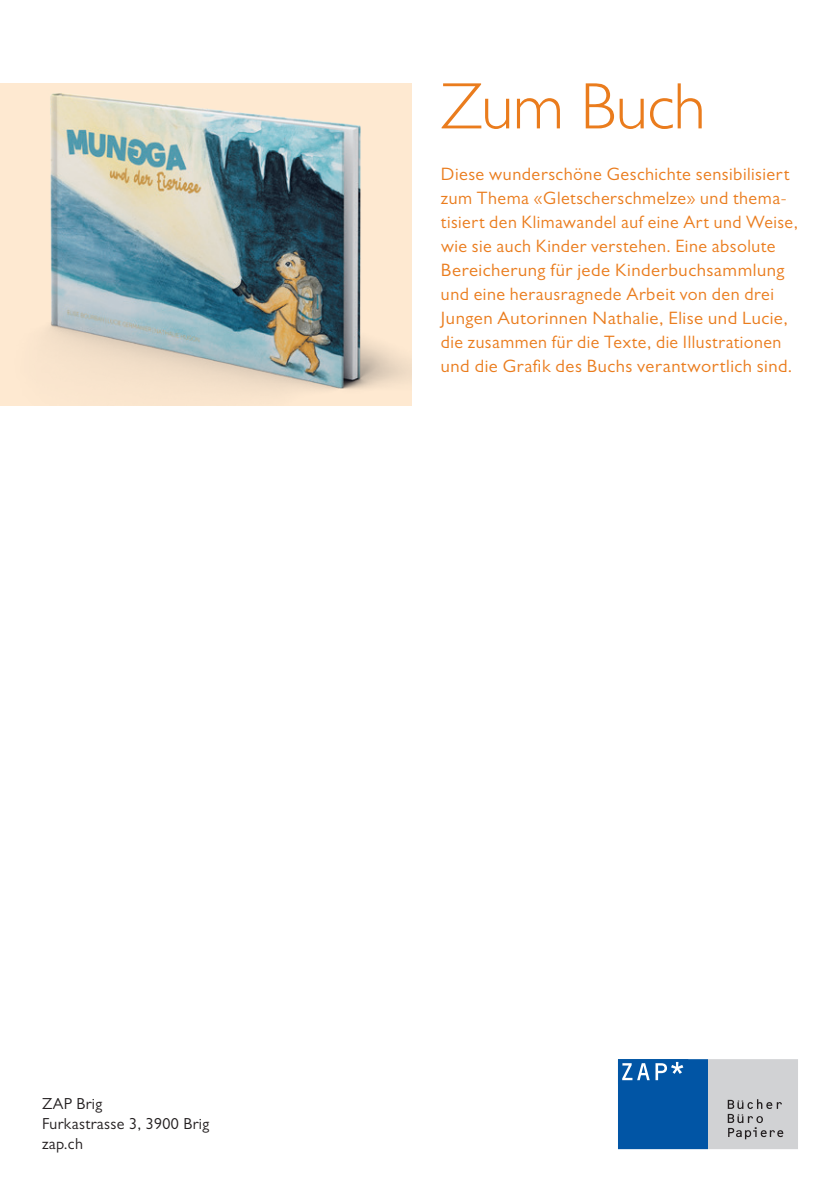
<style>
.page{position:relative;width:840px;height:1191px;background:#fff}
.page>*{position:absolute;margin:0;border:0;box-sizing:border-box;transform-origin:0 0}
.t1{font:300 66px "Gill Sans MT Pro";letter-spacing:-.01em;color:#ea7c1d}
.t2{font:18px/24px "Gill Sans MT Pro";letter-spacing:.025em;color:#ea7c1d}
.t3{font:16px/20px "Gill Sans MT Pro";letter-spacing:.02em;color:#231f20}
</style>
<div class="page">
<div style="left:617px;top:1059px;width:90px;height:90px;background:#0155a5"></div>
<div style="left:707px;top:1059px;width:90px;height:90px;background:#d1d2d4"></div>
<svg style="left:622px;top:1063px;width:27px;height:17px"></svg>
<svg style="left:655px;top:1062px;width:28px;height:18px"></svg>
<svg style="left:727px;top:1099px;width:55px;height:40px"></svg>
<div style="left:0;top:83px;width:411px;height:322px;background:#fee9d1"></div>
<img style="left:48px;top:93px;width:363px;height:298px">
<h1 class="t1" style="left:441px;top:67px;width:266px">Zum Buch</h1>
<p class="t2" style="left:440px;top:162px;width:358px">Diese wunderschöne Geschichte sensibilisiert zum Thema «Gletscherschmelze» und thema&shy;tisiert den Klimawandel auf eine Art und Weise, wie sie auch Kinder verstehen. Eine absolute Bereicherung für jede Kinderbuchsammlung und eine herausragnede Arbeit von den drei Jungen Autorinnen Nathalie, Elise und Lucie, die zusammen für die Texte, die Illustrationen und die Grafik des Buchs verantwortlich sind.</p>
<p class="t3" style="left:42px;top:1093px;width:169px">ZAP Brig<br>Furkastrasse 3, 3900 Brig zap.ch</p>
</div>
